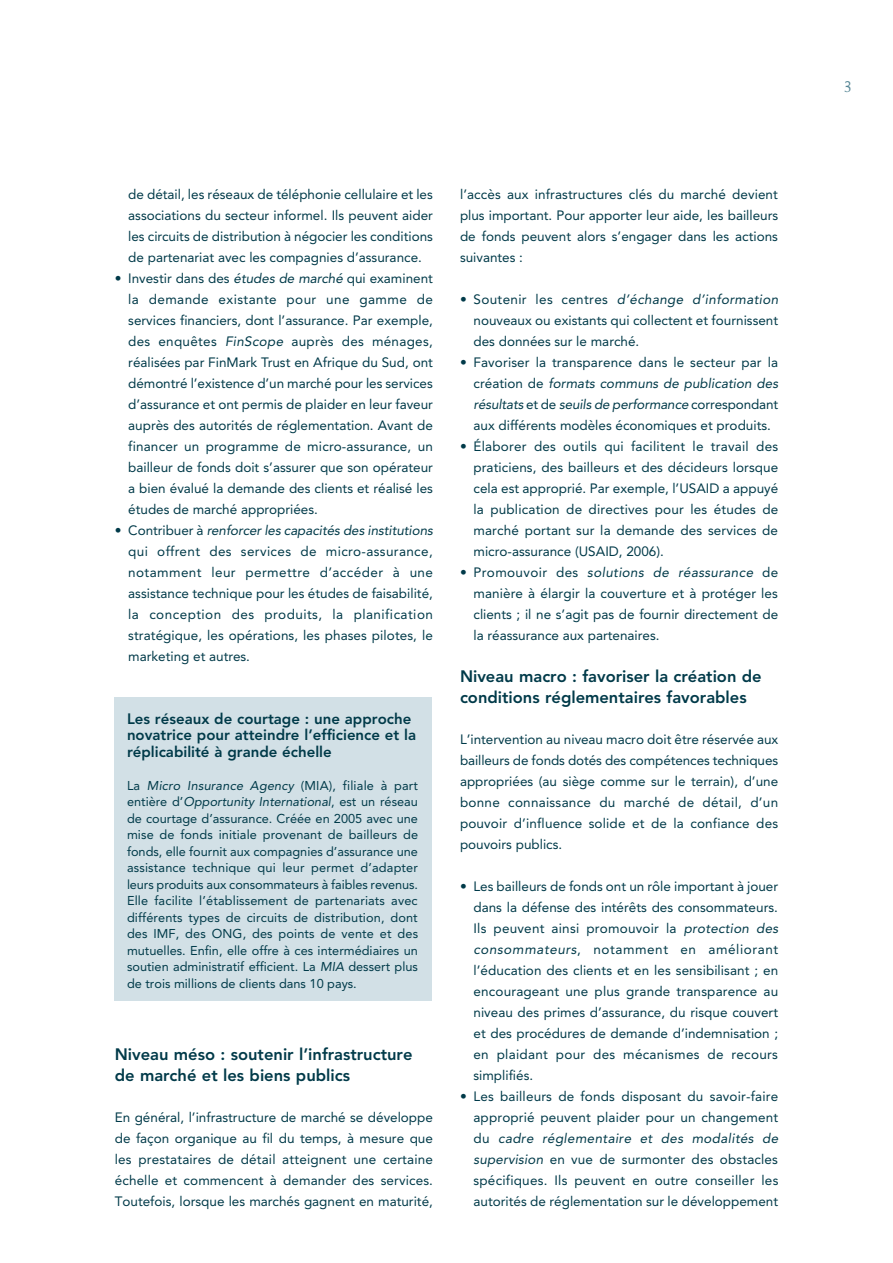
<style>
.page{position:relative;width:893px;height:1263px;background:#fff}
.page>*{position:absolute;margin:0;border:0;box-sizing:border-box;transform-origin:0 0}
.t1{font:18px "Weiss";color:#548594}
.subhead_2{font:800 16.5px/21px "Avenir";color:#003a49}
.Box_title{font:800 15px/16.5px "Avenir";color:#003a49}
.body_text{font:13.5px/21px "Avenir";color:#003a49;text-align:justify}
.Box_text{font:12.75px/16.5px "Avenir";color:#003a49;text-align:justify}
.s1{font-style:italic}
</style>
<div class="page">
<div style="left:114px;top:698px;width:317px;height:303px;background:#d2e0e6"></div>
<p class="body_text" style="left:128px;top:184px;width:306px">de détail, les réseaux de téléphonie cellulaire et les associations du secteur informel. Ils peuvent aider les circuits de distribution à négocier les conditions de partenariat avec les compagnies d’assurance.</p>
<p class="body_text" style="left:128px;top:268px;width:306px;text-indent:-14px">• Investir dans des <span class="s1">études de marché</span> qui examinent la demande existante pour une gamme de services financiers, dont l’assurance. Par exemple, des enquêtes <span class="s1">FinScope</span> auprès des ménages, réalisées par FinMark Trust en Afrique du Sud, ont démontré l’existence d’un marché pour les services d’assurance et ont permis de plaider en leur faveur auprès des autorités de réglementation. Avant de financer un programme de micro-assurance, un bailleur de fonds doit s’assurer que son opérateur a bien évalué la demande des clients et réalisé les études de marché appropriées.</p>
<p class="body_text" style="left:128px;top:520px;width:306px;text-indent:-14px">• Contribuer à <span class="s1">renforcer les capacités des institutions </span>qui offrent des services de micro-assurance, notamment leur permettre d’accéder à une assistance technique pour les études de faisabilité, la conception des produits, la planification stratégique, les opérations, les phases pilotes, le marketing et autres.</p>
<p class="Box_title" style="left:127px;top:710px;width:291px">Les réseaux de courtage : une approche novatrice pour atteindre l’efficience et la réplicabilité à grande échelle</p>
<p class="Box_text" style="left:127px;top:777px;width:293px">La <span class="s1">Micro Insurance Agency</span> (MIA), filiale à part entière d’<span class="s1">Opportunity International</span>, est un réseau de courtage d’assurance. Créée en 2005 avec une mise de fonds initiale provenant de bailleurs de fonds, elle fournit aux compagnies d’assurance une assistance technique qui leur permet d’adapter leurs produits aux consommateurs à faibles revenus.<br>Elle facilite l’établissement de partenariats avec différents types de circuits de distribution, dont des IMF, des ONG, des points de vente et des mutuelles. Enfin, elle offre à ces intermédiaires un soutien administratif efficient. La <span class="s1">MIA</span> dessert plus de trois millions de clients dans 10 pays.</p>
<p class="subhead_2" style="left:115px;top:1044px;width:299px">Niveau méso : soutenir l’infrastructure de marché et les biens publics</p>
<p class="body_text" style="left:115px;top:1107px;width:320px">En général, l’infrastructure de marché se développe de façon organique au fil du temps, à mesure que les prestataires de détail atteignent une certaine échelle et commencent à demander des services.<br>Toutefois, lorsque les marchés gagnent en maturité,</p>
<p class="body_text" style="left:460px;top:184px;width:320px">l’accès aux infrastructures clés du marché devient plus important. Pour apporter leur aide, les bailleurs de fonds peuvent alors s’engager dans les actions suivantes :</p>
<p class="body_text" style="left:473px;top:289px;width:306px;text-indent:-14px">• Soutenir les centres <span class="s1">d’échange d’information </span>nouveaux ou existants qui collectent et fournissent des données sur le marché.</p>
<p class="body_text" style="left:473px;top:352px;width:306px;text-indent:-14px">• Favoriser la transparence dans le secteur par la création de <span class="s1">formats communs de publication des résultats</span> et de <span class="s1">seuils de performance</span> correspondant aux différents modèles économiques et produits.</p>
<p class="body_text" style="left:473px;top:436px;width:306px;text-indent:-14px">• Élaborer des outils qui facilitent le travail des praticiens, des bailleurs et des décideurs lorsque cela est approprié. Par exemple, l’USAID a appuyé la publication de directives pour les études de marché portant sur la demande des services de micro-assurance (USAID, 2006).</p>
<p class="body_text" style="left:473px;top:562px;width:306px;text-indent:-14px">• Promouvoir des <span class="s1">solutions de réassurance</span> de manière à élargir la couverture et à protéger les clients ; il ne s’agit pas de fournir directement de la réassurance aux partenaires.</p>
<p class="subhead_2" style="left:460px;top:666px;width:303px">Niveau macro : favoriser la création de conditions réglementaires favorables</p>
<p class="body_text" style="left:460px;top:729px;width:320px">L’intervention au niveau macro doit être réservée aux bailleurs de fonds dotés des compétences techniques appropriées (au siège comme sur le terrain), d’une bonne connaissance du marché de détail, d’un pouvoir d’influence solide et de la confiance des pouvoirs publics.</p>
<p class="body_text" style="left:473px;top:876px;width:306px;text-indent:-14px">• Les bailleurs de fonds ont un rôle important à jouer dans la défense des intérêts des consommateurs.<br>Ils peuvent ainsi promouvoir la <span class="s1">protection des consommateurs</span>, notamment en améliorant l’éducation des clients et en les sensibilisant ; en encourageant une plus grande transparence au niveau des primes d’assurance, du risque couvert et des procédures de demande d’indemnisation ; en plaidant pour des mécanismes de recours simplifiés.</p>
<p class="body_text" style="left:473px;top:1086px;width:306px;text-indent:-14px">• Les bailleurs de fonds disposant du savoir-faire approprié peuvent plaider pour un changement du <span class="s1">cadre réglementaire et des modalités de supervision</span> en vue de surmonter des obstacles spécifiques. Ils peuvent en outre conseiller les autorités de réglementation sur le développement</p>
<p class="t1" style="left:843px;top:76px;width:10px">3</p>
</div>
